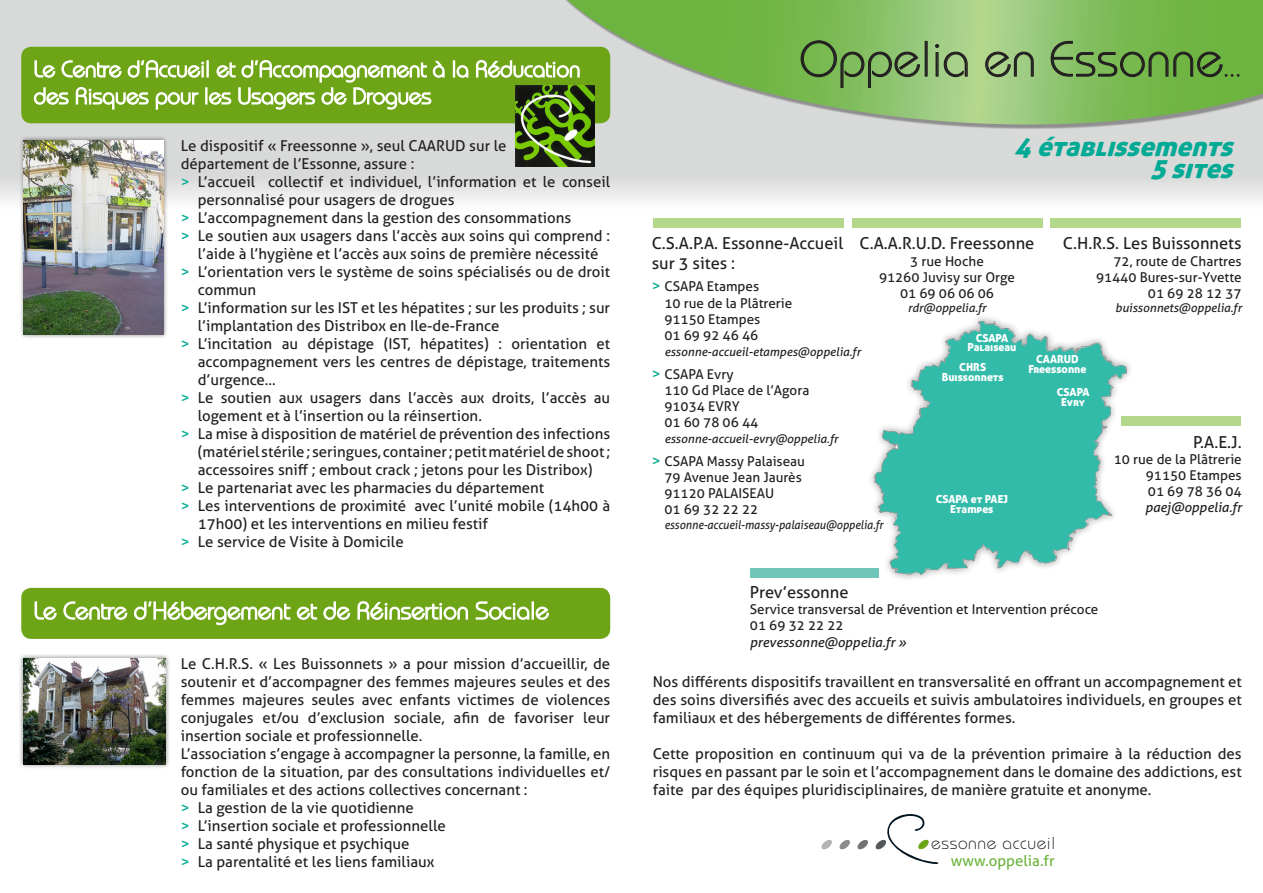
<style>
.page{position:relative;width:1263px;height:893px;background:#fff}
.page>*{position:absolute;margin:0;border:0;box-sizing:border-box;transform-origin:0 0}
.t1{font:300 49.5px "Bauhaus Std";color:#231f20}
.t2{font:italic 27px "Aller Display";color:#00aa94}
.t3{font:300 17.25px "Bauhaus Std";letter-spacing:.035em;color:#000}
.t4{font:16.5px "Aller";color:#231f20}
.t5{font:15px/18px "Aller";color:#231f20;text-align:justify}
.t6{font:15px "Aller";color:#6cb43f}
.t7{font:13.5px "Aller";color:#231f20}
.t8{font:italic 13.5px "Aller";color:#231f20}
.t9{font:italic 12px "Aller";color:#231f20}
.t10{font:italic 12px "Aller";color:#231f20;scale:.91 1}
.t11{font:11.1px/9.8px "Aller Display";color:#fff;text-align:center}
.s1{color:#00aa94}
.s2{font-size:15px;color:#00aa94}
</style>
<div class="page">
<svg style="left:0;top:0;width:1263px;height:201px;fill:#d8d9d9"></svg>
<div style="left:525px;top:0;width:738px;height:129px;background:#d8d9d9"></div>
<svg style="left:567px;top:0;width:696px;height:130px"></svg>
<svg style="left:800px;top:40px;width:120px;height:48px"></svg>
<div style="left:925px;top:41px;width:3px;height:36px;border:1px solid #231f20"></div>
<svg style="left:935px;top:44px;width:33px;height:34px"></svg>
<svg style="left:985px;top:51px;width:49px;height:27px"></svg>
<svg style="left:1050px;top:40px;width:189px;height:38px"></svg>
<svg style="left:857px;top:840px;width:11px;height:9px"></svg>
<svg style="left:839px;top:840px;width:11px;height:9px"></svg>
<svg style="left:822px;top:840px;width:10px;height:9px"></svg>
<svg style="left:875px;top:814px;width:63px;height:50px"></svg>
<div style="left:653px;top:218px;width:190px;height:10px;background:#b3d78b"></div>
<div style="left:852px;top:218px;width:190px;height:10px;background:#b3d78b"></div>
<div style="left:1050px;top:218px;width:191px;height:10px;background:#b3d78b"></div>
<div style="left:1121px;top:416px;width:120px;height:10px;background:#b3d78b"></div>
<div style="left:21px;top:47px;width:589px;height:76px;background:#6ea516;border-radius:10px"></div>
<div style="left:21px;top:588px;width:589px;height:51px;background:#6ea516;border-radius:10px"></div>
<svg style="left:453px;top:60px;width:16px;height:18px"></svg>
<svg style="left:476px;top:60px;width:104px;height:18px"></svg>
<svg style="left:33px;top:60px;width:412px;height:50px"></svg>
<svg style="left:34px;top:601px;width:23px;height:19px"></svg>
<svg style="left:63px;top:601px;width:288px;height:25px"></svg>
<svg style="left:357px;top:601px;width:112px;height:19px"></svg>
<svg style="left:475px;top:601px;width:74px;height:19px"></svg>
<img style="left:515px;top:85px;width:79px;height:82px">
<div style="left:19px;top:653px;width:151px;height:116px;background:#231f20;opacity:.5"></div>
<img style="left:23px;top:658px;width:143px;height:107px">
<div style="left:19px;top:135px;width:149px;height:205px;background:#231f20;opacity:.5"></div>
<img style="left:24px;top:140px;width:140px;height:195px">
<div style="left:867px;top:313px;width:267px;height:269px;background:#fff"></div>
<img style="left:871px;top:319px;width:255px;height:256px">
<div style="left:750px;top:568px;width:128px;height:9px;background:#6fc5b8"></div>
<p class="t5" style="left:181px;top:137px;width:327px">Le dispositif « Freessonne », seul CAARUD sur le département de l’Essonne, assure :</p>
<p class="t5" style="left:198px;top:173px;width:414px;text-indent:-17px"><span class="s1">&gt;</span> L’accueil collectif et individuel, l’information et le conseil personnalisé pour usagers de drogues</p>
<p class="t5" style="left:181px;top:209px;width:392px"><span class="s1">&gt;</span> L’accompagnement dans la gestion des consommations</p>
<p class="t5" style="left:181px;top:227px;width:431px;text-align:center"><span class="s1">&gt;</span> Le soutien aux usagers dans l’accès aux soins qui comprend : l’aide à l’hygiène et l’accès aux soins de première nécessité</p>
<p class="t5" style="left:198px;top:263px;width:414px;text-indent:-17px"><span class="s1">&gt;</span> L’orientation vers le système de soins spécialisés ou de droit commun</p>
<p class="t5" style="left:198px;top:299px;width:414px;text-indent:-17px"><span class="s1">&gt;</span> L’information sur les IST et les hépatites ; sur les produits ; sur l’implantation des Distribox en Ile-de-France</p>
<p class="t5" style="left:198px;top:335px;width:414px;text-indent:-17px"><span class="s1">&gt;</span> L’incitation au dépistage (IST, hépatites) : orientation et accompagnement vers les centres de dépistage, traitements d’urgence…</p>
<p class="t5" style="left:198px;top:389px;width:414px;text-indent:-17px"><span class="s1">&gt;</span> Le soutien aux usagers dans l’accès aux droits, l’accès au logement et à l’insertion ou la réinsertion.</p>
<p class="t5" style="left:198px;top:425px;width:414px;text-indent:-17px"><span class="s1">&gt;</span> La mise à disposition de matériel de prévention des infections (matériel stérile ; seringues, container ; petit matériel de shoot ; accessoires sniff ; embout crack ; jetons pour les Distribox)</p>
<p class="t5" style="left:181px;top:479px;width:365px"><span class="s1">&gt;</span> Le partenariat avec les pharmacies du département</p>
<p class="t5" style="left:198px;top:497px;width:414px;text-indent:-17px"><span class="s1">&gt;</span> Les interventions de proximité avec l’unité mobile (14h00 à<br>17h00) et les interventions en milieu festif</p>
<p class="t5" style="left:181px;top:533px;width:224px"><span class="s1">&gt;</span> Le service de Visite à Domicile</p>
<p class="t5" style="left:181px;top:655px;width:431px">Le C.H.R.S. « Les Buissonnets » a pour mission d’accueillir, de soutenir et d’accompagner des femmes majeures seules et des femmes majeures seules avec enfants victimes de violences conjugales et/ou d’exclusion sociale, afin de favoriser leur insertion sociale et professionnelle.</p>
<p class="t5" style="left:181px;top:745px;width:431px">L’association s’engage à accompagner la personne, la famille, en fonction de la situation, par des consultations individuelles et/ ou familiales et des actions collectives concernant :</p>
<p class="t5" style="left:181px;top:799px;width:235px"><span class="s1">&gt;</span> La gestion de la vie quotidienne</p>
<p class="t5" style="left:181px;top:817px;width:267px"><span class="s1">&gt;</span> L’insertion sociale et professionnelle</p>
<p class="t5" style="left:181px;top:835px;width:230px"><span class="s1">&gt;</span> La santé physique et psychique</p>
<p class="t5" style="left:181px;top:853px;width:255px"><span class="s1">&gt;</span> La parentalité et les liens familiaux</p>
<p class="t1" style="left:799px;top:30px;width:425px">Oppelia en Essonne</p>
<p class="t2" style="left:1014px;top:129px;width:229px">4 établissements</p>
<p class="t2" style="left:1151px;top:152px;width:92px">5sites</p>
<p class="t4" style="left:652px;top:234px;width:193px">C.S.A.P.A. Essonne-Accueil</p>
<p class="t4" style="left:652px;top:253px;width:85px">sur 3 sites :</p>
<p class="t7" style="left:652px;top:278px;width:109px"><span class="s2">&gt;</span> CSAPA Etampes</p>
<p class="t7" style="left:664px;top:295px;width:129px">10 rue de la Plâtrerie</p>
<p class="t7" style="left:664px;top:311px;width:97px">91150 Etampes</p>
<p class="t7" style="left:664px;top:327px;width:95px">01 69 92 46 46</p>
<p class="t9" style="left:664px;top:345px;width:198px">essonne-accueil-etampes@oppelia.fr</p>
<p class="t7" style="left:652px;top:366px;width:83px"><span class="s2">&gt;</span> CSAPA Evry</p>
<p class="t7" style="left:664px;top:382px;width:146px">110 Gd Place de l’Agora</p>
<p class="t7" style="left:664px;top:398px;width:77px">91034 EVRY</p>
<p class="t7" style="left:664px;top:414px;width:95px">01 60 78 06 44</p>
<p class="t9" style="left:664px;top:432px;width:175px">essonne-accueil-evry@oppelia.fr</p>
<p class="t7" style="left:652px;top:453px;width:155px"><span class="s2">&gt;</span> CSAPA Massy Palaiseau</p>
<p class="t7" style="left:664px;top:469px;width:139px">79 Avenue Jean Jaurès</p>
<p class="t7" style="left:664px;top:485px;width:111px">91120 PALAISEAU</p>
<p class="t7" style="left:664px;top:501px;width:95px">01 69 32 22 22</p>
<p class="t10" style="left:664px;top:517px;width:242px">essonne-accueil-massy-palaiseau@oppelia.fr</p>
<p class="t4" style="left:860px;top:234px;width:176px">C.A.A.R.U.D. Freessonne</p>
<p class="t7" style="left:910px;top:253px;width:75px">3 rue Hoche</p>
<p class="t7" style="left:879px;top:269px;width:138px">91260 Juvisy sur Orge</p>
<p class="t7" style="left:900px;top:285px;width:95px">01 69 06 06 06</p>
<p class="t9" style="left:908px;top:301px;width:80px">rdr@oppelia.fr</p>
<p class="t4" style="left:1063px;top:234px;width:180px">C.H.R.S. Les Buissonnets</p>
<p class="t7" style="left:1113px;top:253px;width:130px">72, route de Chartres</p>
<p class="t7" style="left:1096px;top:269px;width:147px">91440 Bures-sur-Yvette</p>
<p class="t7" style="left:1148px;top:285px;width:95px">01 69 28 12 37</p>
<p class="t9" style="left:1115px;top:301px;width:128px">buissonnets@oppelia.fr</p>
<p class="t11" style="left:976px;top:333px;width:34px">CSAPA</p>
<p class="t11" style="left:967px;top:342px;width:50px">Palaiseau</p>
<p class="t11" style="left:942px;top:362px;width:64px">CHRS<br>Buissonnets</p>
<p class="t11" style="left:1028px;top:354px;width:60px">CAARUD<br>Freessonne</p>
<p class="t11" style="left:1057px;top:387px;width:34px">CSAPA</p>
<p class="t11" style="left:1061px;top:397px;width:25px">Evry</p>
<p class="t4" style="left:1193px;top:432px;width:50px">P.A.E.J.</p>
<p class="t7" style="left:1114px;top:451px;width:129px">10 rue de la Plâtrerie</p>
<p class="t7" style="left:1146px;top:467px;width:97px">91150 Etampes</p>
<p class="t7" style="left:1148px;top:483px;width:95px">01 69 78 36 04</p>
<p class="t8" style="left:1145px;top:499px;width:98px">paej@oppelia.fr</p>
<p class="t11" style="left:936px;top:494px;width:74px">CSAPA et PAEJ</p>
<p class="t11" style="left:950px;top:504px;width:45px">Etampes</p>
<p class="t4" style="left:750px;top:582px;width:100px">Prev’essonne</p>
<p class="t7" style="left:750px;top:601px;width:350px">Service transversal de Prévention et Intervention précoce</p>
<p class="t7" style="left:750px;top:617px;width:95px">01 69 32 22 22</p>
<p class="t8" style="left:750px;top:633px;width:158px">prevessonne@oppelia.fr »</p>
<p class="t5" style="left:653px;top:673px;width:590px">Nos différents dispositifs travaillent en transversalité en offrant un accompagnement et des soins diversifiés avec des accueils et suivis ambulatoires individuels, en groupes et familiaux et des hébergements de différentes formes.</p>
<p class="t5" style="left:653px;top:745px;width:590px">Cette proposition en continuum qui va de la prévention primaire à la réduction des risques en passant par le soin et l’accompagnement dans le domaine des addictions, est faite par des équipes pluridisciplinaires, de manière gratuite et anonyme.</p>
<p class="t3" style="left:931px;top:832px;width:125px">essonne accueil</p>
<p class="t6" style="left:951px;top:851px;width:105px">www.oppelia.fr</p>
</div>
